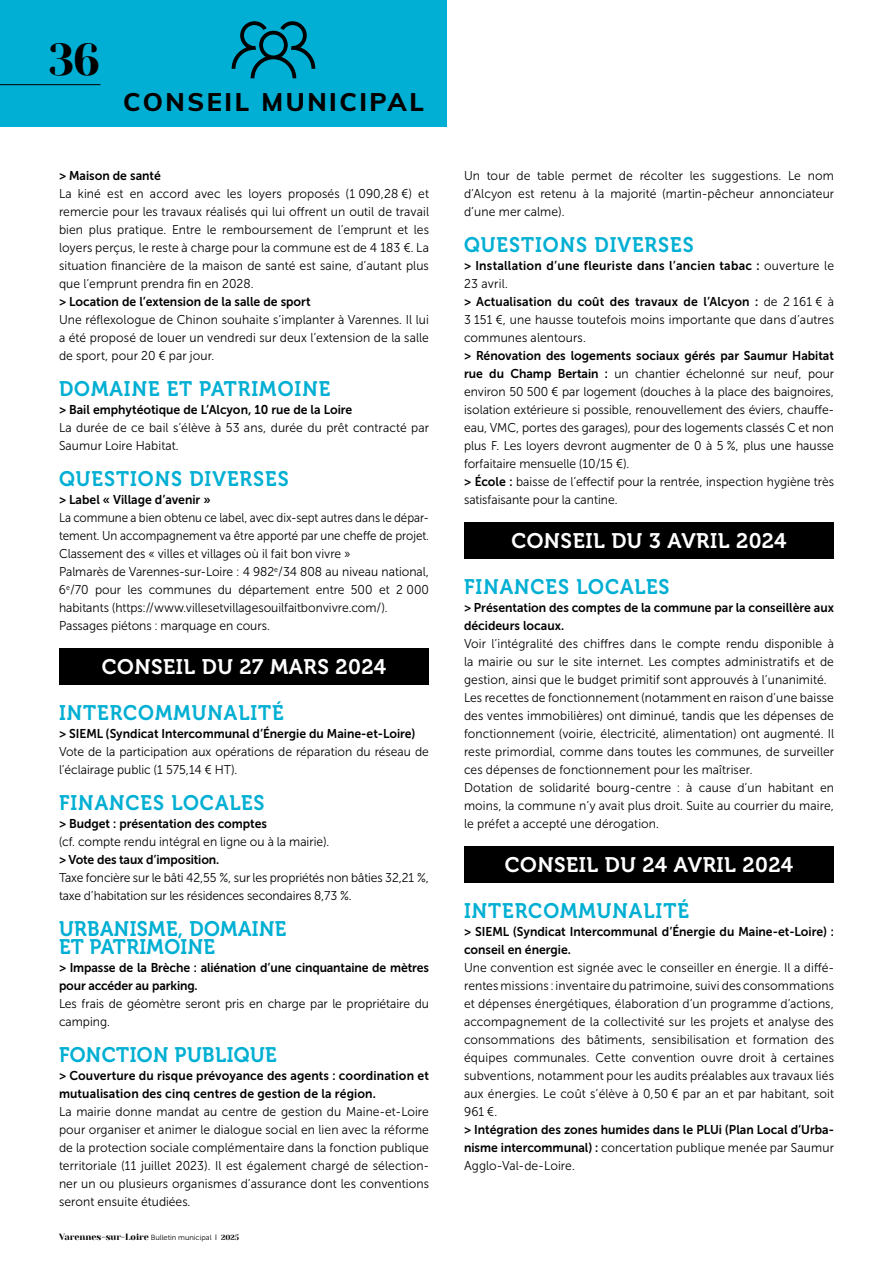
<style>
.page{position:relative;width:893px;height:1263px;background:#fff}
.page>*{position:absolute;margin:0;border:0;box-sizing:border-box;transform-origin:0 0}
.t1{font:44.55px "Yeseva One";color:#000}
.t2{font:800 25.5px "Muli";letter-spacing:.1em;color:#000}
.t3{font:21px "Museo 700";letter-spacing:.05em;color:#00afd3;scale:.95 1}
.t4{font:21px "Museo 700";letter-spacing:.025em;color:#fff}
.t5{font:21px/18px "Museo 700";letter-spacing:.02em;color:#00afd3;scale:.95 1}
.t6{font:12.75px/18px "Museo Sans Cyrl 300";color:#000;scale:.95 1}
.t7{font:12.75px/18px "Museo Sans Cyrl 700";color:#000;scale:.95 1}
.t8{font:12.75px/18px "Museo Sans Cyrl 300";color:#000;scale:.91 1}
.t9{font:12.75px "Museo Sans Cyrl 700";letter-spacing:.02em;color:#000;scale:.95 1}
.t10{font:9px "Yeseva One";color:#000}
.s1{font-family:"Museo Sans Cyrl 300";font-size:7.5px}
.s2{font-family:"Muli";font-size:7.5px}
.s3{font-size:7.5px}
.s4{font-family:"Museo Sans Cyrl 300"}
.s5{font-family:"Museo Sans Cyrl 700"}
</style>
<div class="page">
<div style="left:0;top:0;width:446px;height:126px;background:#00afd3"></div>
<hr style="left:0;top:84px;width:100px;height:1px;background:#000">
<svg style="left:232px;top:21px;width:83px;height:57px"></svg>
<div style="left:59px;top:648px;width:370px;height:36px;background:#000"></div>
<div style="left:464px;top:522px;width:370px;height:36px;background:#000"></div>
<div style="left:464px;top:846px;width:370px;height:36px;background:#000"></div>
<h1 class="t1" style="left:49px;top:33px;width:53px">36</h1>
<h2 class="t2" style="left:123px;top:83px;width:302px">CONSEIL MUNICIPAL</h2>
<p class="t7" style="left:59px;top:167px;width:109px">&gt; Maison de santé</p>
<p class="t6" style="left:59px;top:185px;width:391px;text-align:justify">La kiné est en accord avec les loyers proposés (1 090,28 €) et remercie pour les travaux réalisés qui lui offrent un outil de travail bien plus pratique. Entre le remboursement de l’emprunt et les loyers perçus, le reste à charge pour la commune est de 4 183 €. La situation financière de la maison de santé est saine, d’autant plus que l’emprunt prendra fin en 2028.</p>
<p class="t7" style="left:59px;top:293px;width:266px">&gt; Location de l’extension de la salle de sport</p>
<p class="t6" style="left:59px;top:311px;width:391px;text-align:justify">Une réflexologue de Chinon souhaite s’implanter à Varennes. Il lui a été proposé de louer un vendredi sur deux l’extension de la salle de sport, pour 20 € par jour.</p>
<h3 class="t3" style="left:59px;top:377px;width:287px">DOMAINE ET PATRIMOINE</h3>
<p class="t7" style="left:59px;top:401px;width:310px">&gt; Bail emphytéotique de L’Alcyon, 10 rue de la Loire</p>
<p class="t6" style="left:59px;top:419px;width:391px">La durée de ce bail s’élève à 53 ans, durée du prêt contracté par<br>Saumur Loire Habitat.</p>
<h3 class="t3" style="left:59px;top:467px;width:243px">QUESTIONS DIVERSES</h3>
<p class="t7" style="left:59px;top:491px;width:161px">&gt; Label « Village d’avenir »</p>
<p class="t8" style="left:59px;top:509px;width:408px">La commune a bien obtenu ce label, avec dix-sept autres dans le dépar&shy;tement. Un accompagnement va être apporté par une cheffe de projet.<br>Classement des « villes et villages où il fait bon vivre »<br>Palmarès de Varennes-sur-Loire : 4 982<sup>e</sup>/34 808 au niveau national, 6<sup>e</sup>/70 pour les communes du département entre 500 et 2 000 habitants (https://www.villesetvillagesouilfaitbonvivre.com/).<br>Passages piétons : marquage en cours.</p>
<h3 class="t4" style="left:102px;top:655px;width:286px">CONSEIL DU 27 MARS 2024</h3>
<h3 class="t3" style="left:59px;top:701px;width:238px">INTERCOMMUNALITÉ</h3>
<p class="t7" style="left:59px;top:725px;width:377px">&gt; SIEML (Syndicat Intercommunal d’Énergie du Maine-et-Loire)</p>
<p class="t6" style="left:59px;top:743px;width:391px">Vote de la participation aux opérations de réparation du réseau de l’éclairage public (1 575,14 € HT).</p>
<h3 class="t3" style="left:59px;top:791px;width:218px">FINANCES LOCALES</h3>
<p class="t7" style="left:59px;top:815px;width:221px">&gt; Budget : présentation des comptes</p>
<p class="t6" style="left:59px;top:833px;width:286px">(cf. compte rendu intégral en ligne ou à la mairie).</p>
<p class="t7" style="left:59px;top:851px;width:170px">&gt; Vote des taux d’imposition.</p>
<p class="t6" style="left:59px;top:869px;width:391px">Taxe foncière sur le bâti 42,55 %, sur les propriétés non bâties 32,21 %, taxe d’habitation sur les résidences secondaires 8,73 %.</p>
<h3 class="t5" style="left:59px;top:920px;width:241px">URBANISME, DOMAINE<br>ET PATRIMOINE</h3>
<p class="t7" style="left:59px;top:959px;width:391px">&gt; Impasse de la Brèche : aliénation d’une cinquantaine de mètres pour accéder au parking.</p>
<p class="t6" style="left:59px;top:995px;width:391px">Les frais de géomètre seront pris en charge par le propriétaire du camping.</p>
<h3 class="t5" style="left:59px;top:1046px;width:231px">FONCTION PUBLIQUE</h3>
<p class="t7" style="left:59px;top:1067px;width:391px">&gt; Couverture du risque prévoyance des agents : coordination et mutualisation des cinq centres de gestion de la région.</p>
<p class="t6" style="left:59px;top:1103px;width:391px;text-align:justify">La mairie donne mandat au centre de gestion du Maine-et-Loire pour organiser et animer le dialogue social en lien avec la réforme de la protection sociale complémentaire dans la fonction publique territoriale (11 juillet 2023). Il est également chargé de sélection&shy;ner un ou plusieurs organismes d’assurance dont les conventions seront ensuite étudiées.</p>
<p class="t10" style="left:59px;top:1231px;width:181px">Varennes-sur-Loire <span class="s1">Bulletin municipal</span> <span class="s2">l</span> <span class="s3">2025</span></p>
<p class="t6" style="left:464px;top:167px;width:391px;text-align:justify">Un tour de table permet de récolter les suggestions. Le nom d’Alcyon est retenu à la majorité (martin-pêcheur annonciateur d’une mer calme).</p>
<h3 class="t3" style="left:464px;top:233px;width:243px">QUESTIONS DIVERSES</h3>
<p class="t9" style="left:464px;top:258px;width:391px">&gt; Installation d’une fleuriste dans l’ancien tabac : <span class="s4">ouverture le</span></p>
<p class="t6" style="left:464px;top:275px;width:48px">23 avril.</p>
<p class="t7" style="left:464px;top:293px;width:391px">&gt; Actualisation du coût des travaux de l’Alcyon : <span class="s4">de 2 161 € à</span></p>
<p class="t6" style="left:464px;top:311px;width:391px">3 151 €, une hausse toutefois moins importante que dans d’autres communes alentours.</p>
<p class="t7" style="left:464px;top:347px;width:391px">&gt; Rénovation des logements sociaux gérés par Saumur Habitat</p>
<p class="t6" style="left:464px;top:365px;width:391px"><span class="s5">rue du Champ Bertain :</span> un chantier échelonné sur neuf, pour environ 50 500 € par logement (douches à la place des baignoires, isolation extérieure si possible, renouvellement des éviers, chauffe&shy;eau, VMC, portes des garages), pour des logements classés C et non plus F. Les loyers devront augmenter de 0 à 5 %, plus une hausse forfaitaire mensuelle (10/15 €).<br><span class="s5">&gt; École :</span> baisse de l’effectif pour la rentrée, inspection hygiène très satisfaisante pour la cantine.</p>
<h3 class="t4" style="left:511px;top:529px;width:277px">CONSEIL DU 3 AVRIL 2024</h3>
<h3 class="t3" style="left:464px;top:575px;width:218px">FINANCES LOCALES</h3>
<p class="t7" style="left:464px;top:599px;width:391px">&gt; Présentation des comptes de la commune par la conseillère aux décideurs locaux.</p>
<p class="t6" style="left:464px;top:635px;width:391px">Voir l’intégralité des chiffres dans le compte rendu disponible à la mairie ou sur le site internet. Les comptes administratifs et de gestion, ainsi que le budget primitif sont approuvés à l’unanimité.<br>Les recettes de fonctionnement (notamment en raison d’une baisse des ventes immobilières) ont diminué, tandis que les dépenses de fonctionnement (voirie, électricité, alimentation) ont augmenté. Il reste primordial, comme dans toutes les communes, de surveiller ces dépenses de fonctionnement pour les maîtriser.<br>Dotation de solidarité bourg-centre : à cause d’un habitant en moins, la commune n’y avait plus droit. Suite au courrier du maire, le préfet a accepté une dérogation.</p>
<h3 class="t4" style="left:505px;top:853px;width:290px">CONSEIL DU 24 AVRIL 2024</h3>
<h3 class="t3" style="left:464px;top:899px;width:238px">INTERCOMMUNALITÉ</h3>
<p class="t7" style="left:464px;top:923px;width:391px">&gt; SIEML (Syndicat Intercommunal d’Énergie du Maine-et-Loire) : conseil en énergie.</p>
<p class="t6" style="left:464px;top:959px;width:391px;text-align:justify">Une convention est signée avec le conseiller en énergie. Il a diffé&shy;rentes missions : inventaire du patrimoine, suivi des consommations et dépenses énergétiques, élaboration d’un programme d’actions, accompagnement de la collectivité sur les projets et analyse des consommations des bâtiments, sensibilisation et formation des équipes communales. Cette convention ouvre droit à certaines subventions, notamment pour les audits préalables aux travaux liés aux énergies. Le coût s’élève à 0,50 € par an et par habitant, soit 961 €.</p>
<p class="t7" style="left:464px;top:1121px;width:391px">&gt; Intégration des zones humides dans le PLUi (Plan Local d’Urba-</p>
<p class="t6" style="left:464px;top:1139px;width:391px"><span class="s5">nisme intercommunal) :</span> concertation publique menée par Saumur<br>Agglo-Val-de-Loire.</p>
</div>
